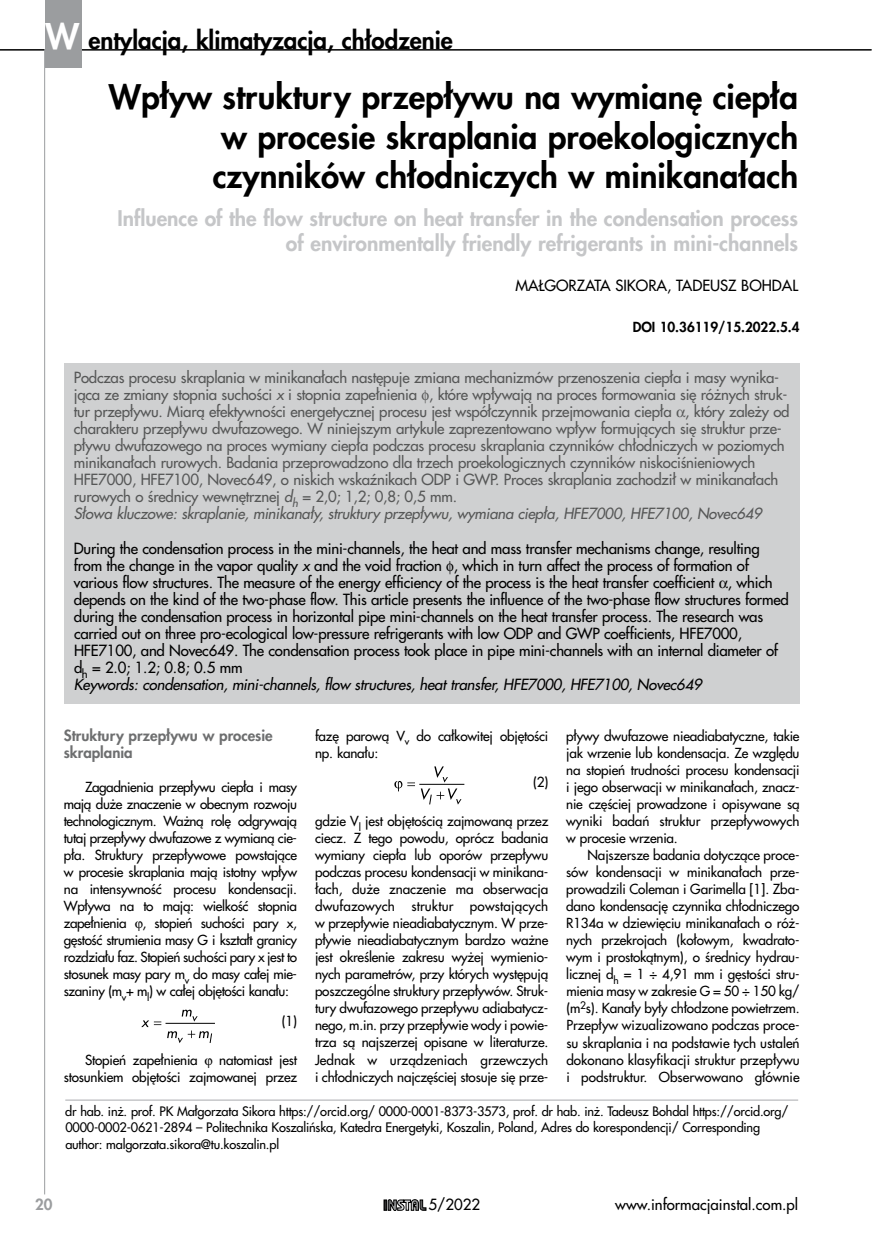
<style>
.page{position:relative;width:872px;height:1255px;background:#fff}
.page>*{position:absolute;margin:0;border:0;box-sizing:border-box;transform-origin:0 0}
.t1{font:800 33px/39.6px "Futura CE";color:#000;text-align:justify}
.t2{font:800 24px "Futura CE";color:#000}
.t3{font:800 21px/25.2px "Futura CE";color:#c5c6c8;text-align:right}
.t4{font:500 15px/17.1px "Futura CE";letter-spacing:-.015em;color:#000}
.t5{font:500 15px/17.1px "Futura CE";letter-spacing:-.015em;color:#565757}
.t6{font:800 15px/17.1px "Futura CE";color:#6e6f70}
.t7{font:800 15px "Futura CE";color:#9b9d9f}
.t8{font:500 13.5px/17px "Futura CE";letter-spacing:-.015em;color:#000;text-align:justify}
.t9{font:800 13.5px "Futura CE";color:#000}
.t10{font:500 12.75px/16.5px "Futura CE";letter-spacing:-.015em;color:#000}
.s1{font-size:34.5px;color:#fff}
.s2{font-weight:400;font-style:italic}
</style>
<div class="page">
<hr style="left:0;top:49px;width:871px;height:1px;background:#000">
<div style="left:45px;top:0;width:37px;height:67px;background:#9b9d9f"></div>
<hr style="left:44px;top:49px;width:1px;height:1145px;background:#9b9d9f">
<svg style="left:383px;top:1199px;width:44px;height:12px"></svg>
<svg style="left:384px;top:1199px;width:42px;height:11px"></svg>
<div style="left:64px;top:363px;width:735px;height:340px;background:#cfd0d1"></div>
<hr style="left:166px;top:1022px;width:48px;height:1px;background:#000">
<svg style="left:182px;top:1009px;width:16px;height:12px"></svg>
<svg style="left:141px;top:1020px;width:20px;height:7px"></svg>
<svg style="left:167px;top:1030px;width:45px;height:13px"></svg>
<hr style="left:420px;top:784px;width:44px;height:1px;background:#000">
<svg style="left:434px;top:766px;width:14px;height:16px"></svg>
<svg style="left:394px;top:781px;width:21px;height:10px"></svg>
<svg style="left:421px;top:788px;width:40px;height:16px"></svg>
<hr style="left:65px;top:1099px;width:733px;height:1px;background:#c5c6c8">
<h2 class="t2" style="left:45px;top:23px;width:409px"><span class="s1">W</span> entylacja, klimatyzacja, chłodzenie</h2>
<h1 class="t1" style="left:213px;top:75px;width:587px;text-indent:-104px">Wpływ struktury przepływu na wymianę ciepła w procesie skraplania proekologicznych czynników chłodniczych w minikanałach</h1>
<h3 class="t3" style="left:117px;top:205px;width:682px">Influence of the flow structure on heat transfer in the condensation process of environmentally friendly refrigerants in mini-channels</h3>
<p class="t4" style="left:515px;top:276px;width:284px">MAŁGORZATA SIKORA, TADEUSZ BOHDAL</p>
<p class="t9" style="left:632px;top:317px;width:168px">DOI 10.36119/15.2022.5.4</p>
<p class="t5" style="left:74px;top:368px;width:717px">Podczas procesu skraplania w minikanałach następuje zmiana mechanizmów przenoszenia ciepła i masy wynika&shy;jąca ze zmiany stopnia suchości <span class="s2">x</span> i stopnia zapełnienia , które wpływają na proces formowania się różnych struk&shy;tur przepływu. Miarą efektywności energetycznej procesu jest współczynnik przejmowania ciepła , który zależy od charakteru przepływu dwufazowego. W niniejszym artykule zaprezentowano wpływ formujących się struktur prze&shy;pływu dwufazowego na proces wymiany ciepła podczas procesu skraplania czynników chłodniczych w poziomych minikanałach rurowych. Badania przeprowadzono dla trzech proekologicznych czynników niskociśnieniowych HFE7000, HFE7100, Novec649, o niskich wskaźnikach ODP i GWP. Proces skraplania zachodził w minikanałach rurowych o średnicy wewnętrznej <span class="s2">d</span><sub>h</sub> = 2,0; 1,2; 0,8; 0,5 mm.<br><span class="s2">Słowa kluczowe: skraplanie, minikanały, struktury przepływu, wymiana ciepła, HFE7000, HFE7100, Novec649</span></p>
<p class="t4" style="left:74px;top:539px;width:716px">During the condensation process in the mini-channels, the heat and mass transfer mechanisms change, resulting from the change in the vapor quality <span class="s2">x</span> and the void fraction , which in turn affect the process of formation of various flow structures. The measure of the energy efficiency of the process is the heat transfer coefficient , which depends on the kind of the two-phase flow. This article presents the influence of the two-phase flow structures formed during the condensation process in horizontal pipe mini-channels on the heat transfer process. The research was carried out on three pro-ecological low-pressure refrigerants with low ODP and GWP coefficients, HFE7000, HFE7100, and Novec649. The condensation process took place in pipe mini-channels with an internal diameter of d<sub>h</sub> = 2.0; 1.2; 0.8; 0.5 mm<br><span class="s2">Keywords: condensation, mini-channels, flow structures, heat transfer, HFE7000, HFE7100, Novec649</span></p>
<p class="t6" style="left:64px;top:726px;width:210px">Struktury przepływu w procesie skraplania</p>
<p class="t8" style="left:64px;top:778px;width:235px;text-indent:21px">Zagadnienia przepływu ciepła i masy mają duże znaczenie w obecnym rozwoju technologicznym. Ważną rolę odgrywają tutaj przepływy dwufazowe z wymianą cie&shy;pła. Struktury przepływowe powstające w procesie skraplania mają istotny wpływ na intensywność procesu kondensacji.<br>Wpływa na to mają: wielkość stopnia zapełnienia , stopień suchości pary x, gęstość strumienia masy G i kształt granicy rozdziału faz. Stopień suchości pary x jest to stosunek masy pary m<sub>v</sub> do masy całej mie&shy;szaniny (m<sub>v</sub>+ m<sub>l</sub>) w całej objętości kanału:</p>
<p class="t8" style="left:282px;top:1011px;width:17px">(1)</p>
<p class="t8" style="left:85px;top:1050px;width:114px">Stopień zapełnienia</p>
<p class="t8" style="left:566px;top:726px;width:235px">pływy dwufazowe nieadiabatyczne, takie jak wrzenie lub kondensacja. Ze względu na stopień trudności procesu kondensacji i jego obserwacji w minikanałach, znacz&shy;nie częściej prowadzone i opisywane są wyniki badań struktur przepływowych w procesie wrzenia.</p>
<p class="t8" style="left:566px;top:846px;width:235px;text-indent:21px">Najszersze badania dotyczące proce&shy;sów kondensacji w minikanałach prze&shy;prowadzili Coleman i Garimella [1]. Zba&shy;dano kondensację czynnika chłodniczego R134a w dziewięciu minikanałach o róż&shy;nych przekrojach (kołowym, kwadrato&shy;wym i prostokątnym), o średnicy hydrau&shy;licznej d<sub>h</sub> = 1 ÷ 4,91 mm i gęstości stru&shy;mienia masy w zakresie G = 50 ÷ 150 kg/ (m<sup>2</sup>s). Kanały były chłodzone powietrzem.<br>Przepływ wizualizowano podczas proce&shy;su skraplania i na podstawie tych ustaleń dokonano klasyfikacji struktur przepływu i podstruktur. Obserwowano głównie</p>
<p class="t10" style="left:65px;top:1102px;width:724px">dr hab. inż. prof. PK Małgorzata Sikora https://orcid.org/ 0000-0001-8373-3573, prof. dr hab. inż. Tadeusz Bohdal https://orcid.org/<br>0000-0002-0621-2894 – Politechnika Koszalińska, Katedra Energetyki, Koszalin, Poland, Adres do korespondencji/ Corresponding author: malgorzata.sikora@tu.koszalin.pl</p>
<p class="t8" style="left:315px;top:726px;width:235px">fazę parową V<sub>v</sub> do całkowitej objętości np. kanału:</p>
<p class="t8" style="left:533px;top:773px;width:17px">(2)</p>
<p class="t8" style="left:315px;top:812px;width:235px">gdzie V<sub>l</sub> jest objętością zajmowaną przez ciecz. Z tego powodu, oprócz badania wymiany ciepła lub oporów przepływu podczas procesu kondensacji w minikana&shy;łach, duże znaczenie ma obserwacja dwufazowych struktur powstających w przepływie nieadiabatycznym. W prze&shy;pływie nieadiabatycznym bardzo ważne jest określenie zakresu wyżej wymienio&shy;nych parametrów, przy których występują poszczególne struktury przepływów. Struk&shy;tury dwufazowego przepływu adiabatycz&shy;nego, m.in. przy przepływie wody i powie&shy;trza są najszerzej opisane w literaturze.<br>Jednak w urządzeniach grzewczych i chłodniczych najczęściej stosuje się prze-</p>
<p class="t8" style="left:64px;top:1050px;width:235px;text-align:right">natomiast jest<br>stosunkiem objętości zajmowanej przez</p>
<p class="t7" style="left:35px;top:1193px;width:19px">20</p>
<p class="t4" style="left:428px;top:1195px;width:53px">5/2022</p>
<p class="t4" style="left:615px;top:1195px;width:184px">www.informacjainstal.com.pl</p>
</div>
